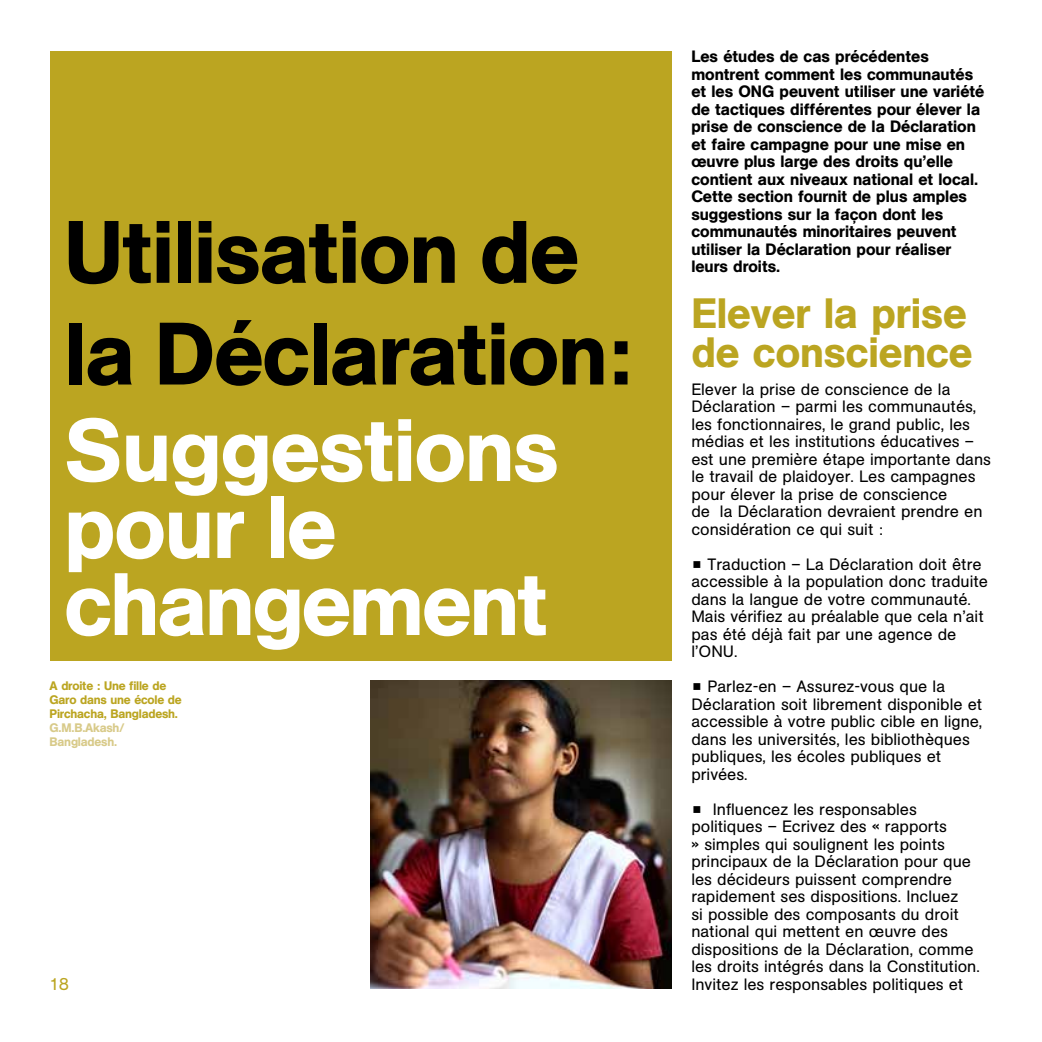
<style>
.page{position:relative;width:1042px;height:1042px;background:#fff}
.page>*{position:absolute;margin:0;border:0;box-sizing:border-box;transform-origin:0 0}
.t1{font:500 87.5px/101.7px "AG Book BQ";letter-spacing:-.01em;color:#000}
.t2{font:500 87.5px/77px "AG Book BQ";letter-spacing:-.01em;color:#fff}
.t3{font:500 42px/38.5px "AG Book BQ";color:#bba521}
.t4{font:17.15px "AG Book BQ";color:#bba521}
.t5{font:16.28px/17.5px "AG Book BQ";color:#000}
.t6{font:500 16.28px/17.5px "AG Book BQ";color:#000}
.t7{font:500 12.25px/14px "AG Book BQ";letter-spacing:-.015em;color:#bba521}
.t8{font:500 12.25px/14px "AG Book BQ";letter-spacing:-.015em;color:#d8ca89}
</style>
<div class="page">
<div style="left:50px;top:52px;width:621px;height:609px;background:#bba521"></div>
<img style="left:370px;top:680px;width:301px;height:308px">
<h1 class="t1" style="left:64px;top:201px;width:569px">Utilisation de la Déclaration:</h1>
<h1 class="t2" style="left:64px;top:411px;width:496px">Suggestions pour le changement</h1>
<p class="t7" style="left:50px;top:678px;width:134px">A droite : Une fille de<br>Garo dans une école de<br>Pirchacha, Bangladesh.</p>
<p class="t8" style="left:50px;top:720px;width:77px">G.M.B.Akash/<br>Bangladesh.</p>
<p class="t6" style="left:691px;top:48px;width:294px">Les études de cas précédentes montrent comment les communautés et les ONG peuvent utiliser une variété de tactiques différentes pour élever la prise de conscience de la Déclaration et faire campagne pour une mise en œuvre plus large des droits qu’elle contient aux niveaux national et local.<br>Cette section fournit de plus amples suggestions sur la façon dont les communautés minoritaires peuvent utiliser la Déclaration pour réaliser leurs droits.</p>
<h2 class="t3" style="left:691px;top:294px;width:283px">Elever la prise de conscience</h2>
<p class="t5" style="left:691px;top:381px;width:301px">Elever la prise de conscience de la Déclaration – parmi les communautés, les fonctionnaires, le grand public, les médias et les institutions éducatives – est une première étape importante dans le travail de plaidoyer. Les campagnes pour élever la prise de conscience<br>de la Déclaration devraient prendre en considération ce qui suit :</p>
<p class="t5" style="left:691px;top:556px;width:298px;text-indent:16px">Traduction – La Déclaration doit être accessible à la population donc traduite dans la langue de votre communauté.<br>Mais vérifiez au préalable que cela n’ait pas été déjà fait par une agence de l’ONU.</p>
<p class="t5" style="left:691px;top:678px;width:292px;text-indent:16px">Parlez-en – Assurez-vous que la Déclaration soit librement disponible et accessible à votre public cible en ligne, dans les universités, les bibliothèques publiques, les écoles publiques et privées.</p>
<p class="t5" style="left:691px;top:800px;width:290px;text-indent:22px">Influencez les responsables politiques – Ecrivez des « rapports<br>» simples qui soulignent les points principaux de la Déclaration pour que les décideurs puissent comprendre rapidement ses dispositions. Incluez<br>si possible des composants du droit national qui mettent en œuvre des dispositions de la Déclaration, comme les droits intégrés dans la Constitution.</p>
<p class="t4" style="left:50px;top:974px;width:21px">18</p>
<p class="t5" style="left:691px;top:975px;width:273px">Invitez les responsables politiques et</p>
</div>
